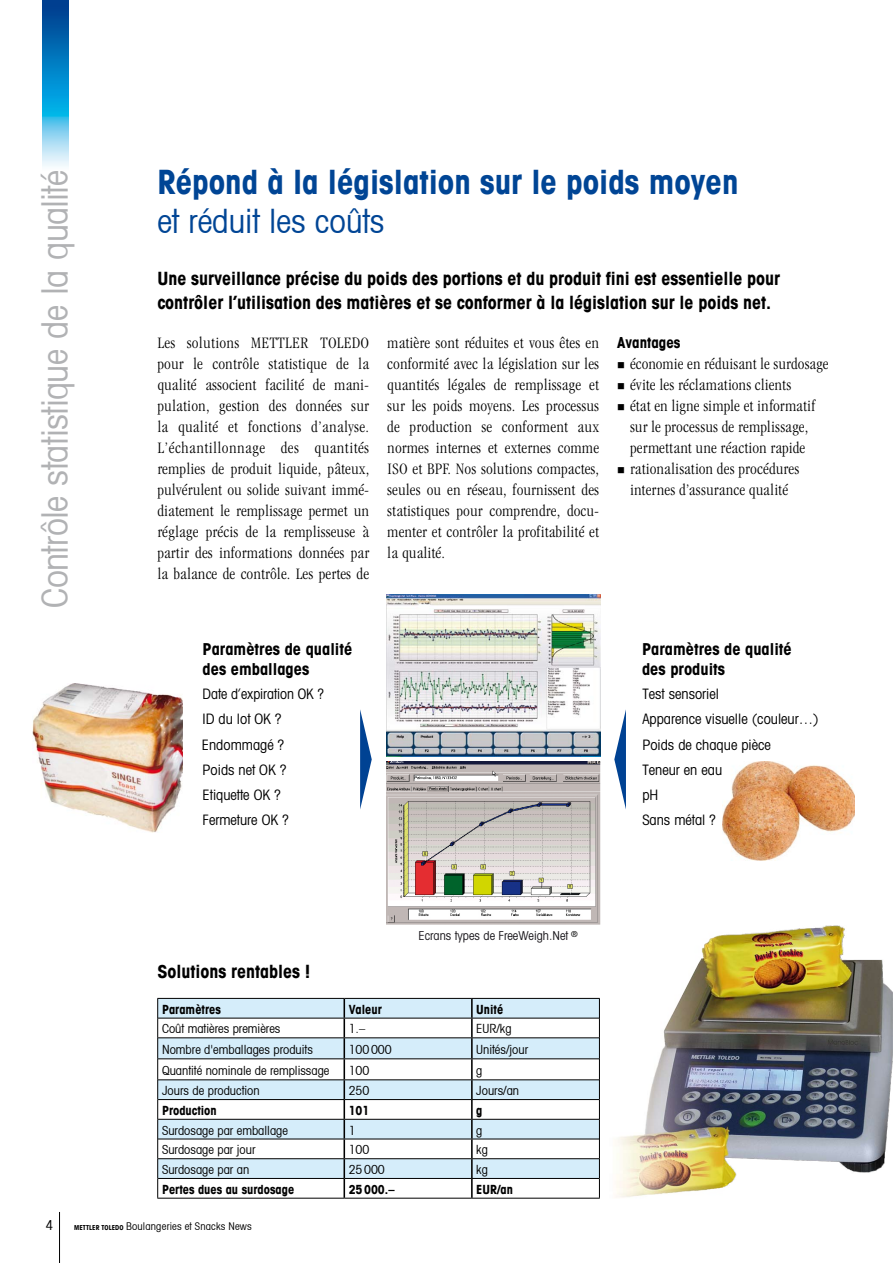
<style>
.page{position:relative;width:893px;height:1263px;background:#fff}
.page>*{position:absolute;margin:0;border:0;box-sizing:border-box;transform-origin:0 0}
.t1{font:condensed 36px "Avant Garde";letter-spacing:-.02em;color:#b1b2b4}
.t2{font:700 condensed 33px "Avant Garde";color:#004595}
.t3{font:condensed 33px "Avant Garde";color:#004595}
.t4{font:700 condensed 18px/24px "Avant Garde";color:#000}
.t5{font:300 condensed 16.5px/21px "MTD Magazin";color:#000;text-align:justify}
.t6{font:700 condensed 16.35px/19.6px "Avant Garde";color:#000}
.t7{font:700 condensed 15px "Avant Garde";color:#000}
.t8{font:condensed 14.4px/25.2px "Avant Garde";color:#000}
.t9{font:condensed 12.45px "Avant Garde";color:#000}
.t10{font:700 condensed 12.45px "Avant Garde";color:#000}
.t11{font:condensed 12.3px "Avant Garde";color:#19161b}
.t12{font:condensed 10.5px "Avant Garde";letter-spacing:.02em;color:#000}
.t13{font:condensed 8.25px "Avant Garde";color:#000}
.s1{font-weight:700;font-size:6.75px}
</style>
<div class="page">
<img style="left:616px;top:926px;width:277px;height:272px">
<img style="left:386px;top:761px;width:214px;height:163px">
<svg style="left:614px;top:709px;width:12px;height:100px"></svg>
<svg style="left:360px;top:709px;width:12px;height:100px"></svg>
<img style="left:386px;top:594px;width:214px;height:162px">
<img style="left:32px;top:683px;width:151px;height:149px">
<img style="left:722px;top:762px;width:133px;height:99px">
<hr style="left:59px;top:1212px;width:1px;height:51px;background:#000">
<img style="left:43px;top:0;width:25px;height:167px">
<div style="left:158px;top:999px;width:441px;height:19px;background:#d5edfa"></div>
<svg style="left:158px;top:1019px;width:441px;height:179px"></svg>
<hr style="left:157px;top:998px;width:187px;height:1px;background:#000">
<hr style="left:344px;top:998px;width:128px;height:1px;background:#000">
<hr style="left:472px;top:998px;width:128px;height:1px;background:#000">
<svg style="left:157px;top:999px;width:1px;height:199px"></svg>
<svg style="left:599px;top:999px;width:1px;height:199px"></svg>
<hr style="left:157px;top:1198px;width:187px;height:1px;background:#000">
<hr style="left:344px;top:1198px;width:128px;height:1px;background:#000">
<hr style="left:472px;top:1198px;width:128px;height:1px;background:#000">
<svg style="left:343px;top:999px;width:2px;height:38px"></svg>
<svg style="left:471px;top:999px;width:2px;height:38px"></svg>
<hr style="left:343px;top:1038px;width:2px;height:20px;background:#000">
<hr style="left:471px;top:1038px;width:2px;height:20px;background:#000">
<hr style="left:343px;top:1059px;width:2px;height:20px;background:#000">
<hr style="left:471px;top:1059px;width:2px;height:20px;background:#000">
<svg style="left:343px;top:1080px;width:2px;height:118px"></svg>
<svg style="left:471px;top:1080px;width:2px;height:118px"></svg>
<hr style="left:158px;top:1018px;width:186px;height:1px;background:#000">
<hr style="left:344px;top:1018px;width:128px;height:1px;background:#000">
<hr style="left:472px;top:1018px;width:127px;height:1px;background:#000">
<hr style="left:158px;top:1037px;width:186px;height:1px;background:#000">
<hr style="left:344px;top:1037px;width:128px;height:1px;background:#000">
<hr style="left:472px;top:1037px;width:127px;height:1px;background:#000">
<hr style="left:158px;top:1058px;width:186px;height:1px;background:#000">
<hr style="left:344px;top:1058px;width:128px;height:1px;background:#000">
<hr style="left:472px;top:1058px;width:127px;height:1px;background:#000">
<hr style="left:158px;top:1079px;width:186px;height:1px;background:#000">
<hr style="left:344px;top:1079px;width:128px;height:1px;background:#000">
<hr style="left:472px;top:1079px;width:127px;height:1px;background:#000">
<hr style="left:158px;top:1099px;width:186px;height:1px;background:#000">
<hr style="left:344px;top:1099px;width:128px;height:1px;background:#000">
<hr style="left:472px;top:1099px;width:127px;height:1px;background:#000">
<hr style="left:158px;top:1119px;width:186px;height:1px;background:#000">
<hr style="left:344px;top:1119px;width:128px;height:1px;background:#000">
<hr style="left:472px;top:1119px;width:127px;height:1px;background:#000">
<hr style="left:158px;top:1138px;width:186px;height:1px;background:#000">
<hr style="left:344px;top:1138px;width:128px;height:1px;background:#000">
<hr style="left:472px;top:1138px;width:127px;height:1px;background:#000">
<hr style="left:158px;top:1158px;width:186px;height:1px;background:#000">
<hr style="left:344px;top:1158px;width:128px;height:1px;background:#000">
<hr style="left:472px;top:1158px;width:127px;height:1px;background:#000">
<hr style="left:158px;top:1178px;width:186px;height:1px;background:#000">
<hr style="left:344px;top:1178px;width:128px;height:1px;background:#000">
<hr style="left:472px;top:1178px;width:127px;height:1px;background:#000">
<h1 class="t1" style="left:33px;top:608px;width:439px;rotate:-90deg">Contrôle statistique de la qualité</h1>
<h2 class="t2" style="left:157px;top:161px;width:583px">Répond à la législation sur le poids moyen</h2>
<h2 class="t3" style="left:157px;top:201px;width:229px">et réduit les coûts</h2>
<p class="t4" style="left:157px;top:266px;width:624px">Une surveillance précise du poids des portions et du produit fini est essentielle pour contrôler l’utilisation des matières et se conformer à la législation sur le poids net.</p>
<p class="t5" style="left:157px;top:332px;width:213px">Les solutions METTLER TOLEDO pour le contrôle statistique de la qualité associent facilité de mani&shy;pulation, gestion des données sur la qualité et fonctions d’analyse.<br>L’échantillonnage des quantités remplies de produit liquide, pâteux, pulvérulent ou solide suivant immé&shy;diatement le remplissage permet un réglage précis de la remplisseuse à partir des informations données par la balance de contrôle. Les pertes de</p>
<p class="t5" style="left:387px;top:332px;width:213px">matière sont réduites et vous êtes en conformité avec la législation sur les quantités légales de remplissage et sur les poids moyens. Les processus de production se conforment aux normes internes et externes comme ISO et BPF. Nos solutions compactes, seules ou en réseau, fournissent des statistiques pour comprendre, docu&shy;menter et contrôler la profitabilité et la qualité.</p>
<p class="t7" style="left:617px;top:333px;width:65px">Avantages</p>
<p class="t5" style="left:617px;top:353px;width:213px">■ économie en réduisant le surdosage</p>
<p class="t5" style="left:617px;top:374px;width:176px">■ évite les réclamations clients</p>
<p class="t5" style="left:617px;top:395px;width:200px;text-align:center">■ état en ligne simple et informatif sur le processus de remplissage, permettant une réaction rapide</p>
<p class="t5" style="left:617px;top:458px;width:184px;text-align:center">■ rationalisation des procédures internes d’assurance qualité</p>
<p class="t6" style="left:203px;top:639px;width:151px">Paramètres de qualité des emballages</p>
<p class="t6" style="left:642px;top:639px;width:151px">Paramètres de qualité des produits</p>
<p class="t8" style="left:642px;top:681px;width:178px">Test sensoriel<br>Apparence visuelle (couleur…)</p>
<p class="t8" style="left:642px;top:757px;width:81px">Teneur en eau pH<br>Sans métal ?</p>
<p class="t8" style="left:203px;top:681px;width:123px">Date d’expiration OK ?</p>
<p class="t8" style="left:202px;top:732px;width:84px">Endommagé ?</p>
<p class="t8" style="left:203px;top:706px;width:81px">ID du lot OK ?</p>
<p class="t8" style="left:642px;top:731px;width:130px">Poids de chaque pièce</p>
<p class="t8" style="left:203px;top:757px;width:85px">Poids net OK ?<br>Etiquette OK ?</p>
<p class="t8" style="left:203px;top:807px;width:88px">Fermeture OK ?</p>
<p class="t4" style="left:157px;top:959px;width:154px">Solutions rentables !</p>
<p class="t13" style="left:571px;top:929px;width:8px">®</p>
<p class="t11" style="left:419px;top:928px;width:151px">Ecrans types de FreeWeigh.Net</p>
<p class="t10" style="left:162px;top:1001px;width:60px">Paramètres</p>
<p class="t10" style="left:349px;top:1001px;width:35px">Valeur</p>
<p class="t10" style="left:476px;top:1001px;width:28px">Unité</p>
<p class="t9" style="left:162px;top:1021px;width:120px">Coût matières premières</p>
<p class="t9" style="left:349px;top:1021px;width:18px">1.–</p>
<p class="t9" style="left:476px;top:1021px;width:37px">EUR/kg</p>
<p class="t9" style="left:162px;top:1041px;width:152px">Nombre d'emballages produits</p>
<p class="t9" style="left:349px;top:1041px;width:45px">100000</p>
<p class="t9" style="left:476px;top:1041px;width:53px">Unités/jour</p>
<p class="t9" style="left:162px;top:1062px;width:169px">Quantité nominale de remplissage</p>
<p class="t9" style="left:349px;top:1062px;width:22px">100</p>
<p class="t9" style="left:476px;top:1062px;width:8px">g</p>
<p class="t9" style="left:162px;top:1083px;width:99px">Jours de production</p>
<p class="t9" style="left:349px;top:1083px;width:22px">250</p>
<p class="t9" style="left:476px;top:1083px;width:44px">Jours/an</p>
<p class="t10" style="left:162px;top:1102px;width:56px">Production</p>
<p class="t10" style="left:349px;top:1102px;width:22px">101</p>
<p class="t10" style="left:476px;top:1102px;width:8px">g</p>
<p class="t9" style="left:162px;top:1122px;width:127px">Surdosage par emballage</p>
<p class="t9" style="left:349px;top:1122px;width:8px">1</p>
<p class="t9" style="left:476px;top:1122px;width:8px">g</p>
<p class="t9" style="left:162px;top:1142px;width:95px">Surdosage par jour</p>
<p class="t9" style="left:349px;top:1142px;width:22px">100</p>
<p class="t9" style="left:476px;top:1142px;width:13px">kg</p>
<p class="t9" style="left:162px;top:1162px;width:89px">Surdosage par an</p>
<p class="t9" style="left:349px;top:1162px;width:38px">25000</p>
<p class="t9" style="left:476px;top:1162px;width:13px">kg</p>
<p class="t10" style="left:162px;top:1181px;width:134px">Pertes dues au surdosage</p>
<p class="t10" style="left:349px;top:1181px;width:47px">25000.–</p>
<p class="t10" style="left:476px;top:1181px;width:38px">EUR/an</p>
<p class="t12" style="left:74px;top:1219px;width:179px"><span class="s1">METTLER TOLEDO</span> Boulangeries et Snacks News</p>
</div>
